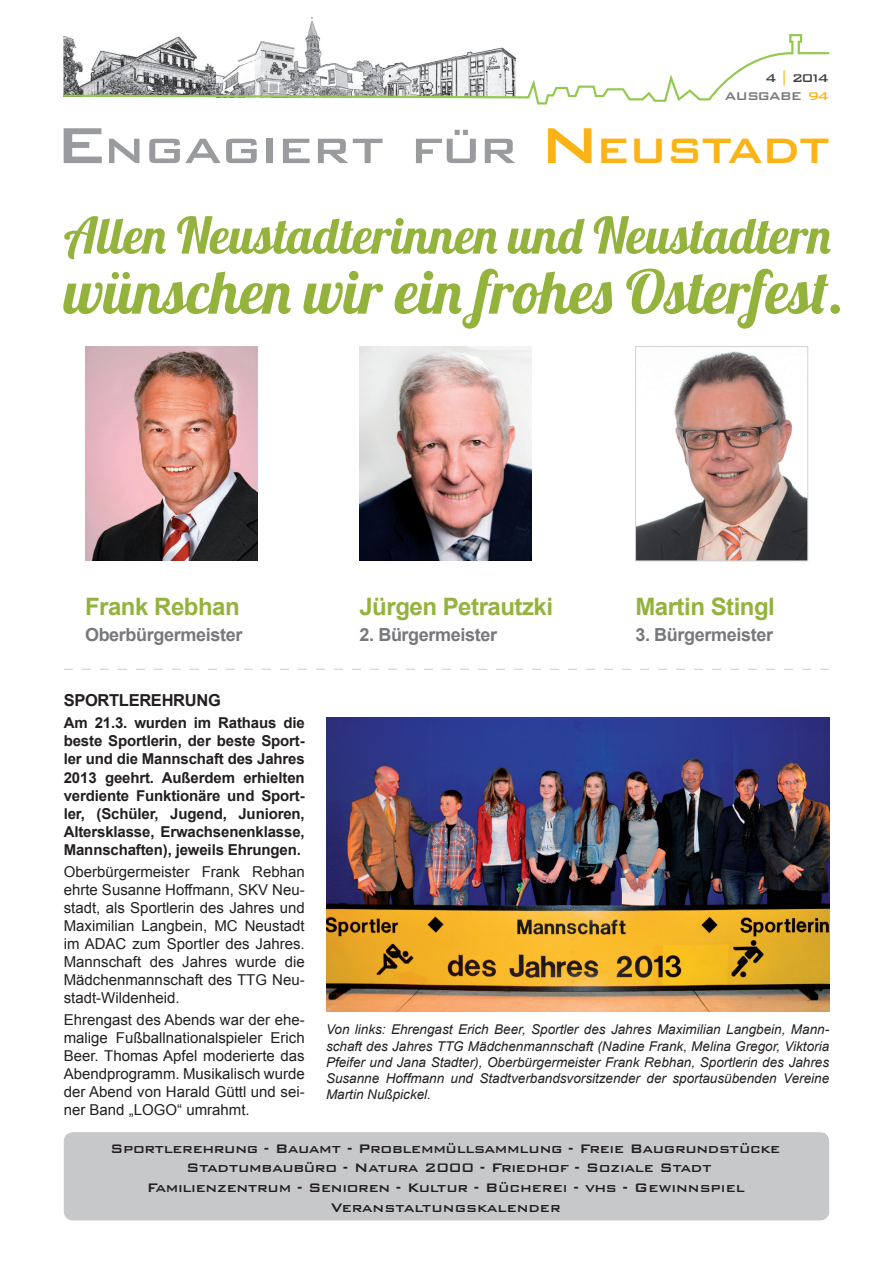
<style>
.page{position:relative;width:893px;height:1263px;background:#fff}
.page>*{position:absolute;margin:0;border:0;box-sizing:border-box;transform-origin:0 0}
.t1{font:60.15px "Lobster 1.4";color:#93b33d}
.t2{font:50.1px "Lobster 1.4";color:#93b33d}
.t3{font:500 47.25px "Bank Gothic BT";letter-spacing:-.055em;color:#999b9e;scale:1.06 1}
.t4{font:500 47.25px "Bank Gothic BT";color:#fbb316}
.t5{font:700 24px "Arial";letter-spacing:-.02em;color:#93b33d}
.t6{font:700 18px "Arial";letter-spacing:-.02em;color:#76787b}
.t7{font:500 16.5px/19.8px "Bank Gothic BT";letter-spacing:-.02em;color:#231f20;text-align:center}
.t8{font:700 16.5px "Arial";letter-spacing:-.02em;color:#231f20}
.t9{font:15px/18px "Arial";color:#231f20;text-align:justify}
.t10{font:700 15px/18px "Arial";letter-spacing:-.01em;color:#231f20;text-align:justify}
.t11{font:500 15px/18px "Bank Gothic BT";letter-spacing:-.09em;color:#76787b;text-align:right}
.t12{font:italic 13.5px/16.2px "Arial";color:#231f20;text-align:justify}
.s1{color:#3e3e3f}
.s2{color:#fbb316}
.s3{font-size:67.5px}
.s4{font-size:67.5px;color:#fbb316}
</style>
<div class="page">
<img style="left:308px;top:17px;width:9px;height:16px">
<svg style="left:63px;top:33px;width:767px;height:72px"></svg>
<svg style="left:724px;top:70px;width:105px;height:32px"></svg>
<div style="left:65px;top:1133px;width:763px;height:87px;background:#c7c8ca;border-radius:8px"></div>
<div style="left:64px;top:1132px;width:765px;height:88px;border:1px solid #c7c8ca;border-radius:8px"></div>
<svg style="left:64px;top:669px;width:765px;height:1px"></svg>
<img style="left:85px;top:347px;width:172px;height:214px">
<img style="left:359px;top:347px;width:173px;height:214px">
<img style="left:637px;top:351px;width:169px;height:208px">
<div style="left:635px;top:346px;width:173px;height:215px;border:1px solid #d1d2d4"></div>
<img style="left:326px;top:718px;width:503px;height:294px">
<p class="t11" style="left:725px;top:68px;width:106px"><span class="s1">4</span> <span class="s2">|</span> <span class="s1">2014<br></span>AUSGABE <span class="s2">94</span></p>
<h3 class="t3" style="left:54px;top:125px;width:119px"><span class="s3">E</span>ngag</h3>
<h3 class="t3" style="left:260px;top:125px;width:348px">iert für <span class="s4">N</span><span class="s2">eus</span></h3>
<h3 class="t4" style="left:702px;top:125px;width:128px">tadt</h3>
<h2 class="t2" style="left:64px;top:203px;width:768px">Allen Neustadterinnen und Neustadtern</h2>
<h1 class="t1" style="left:64px;top:253px;width:782px">wünschen wir ein frohes Osterfest.</h1>
<h3 class="t5" style="left:85px;top:590px;width:156px">Frank Rebhan</h3>
<p class="t6" style="left:85px;top:622px;width:159px">Oberbürgermeister</p>
<h3 class="t5" style="left:359px;top:590px;width:195px">Jürgen Petrautzki</h3>
<p class="t6" style="left:359px;top:622px;width:139px">2. Bürgermeister</p>
<h3 class="t5" style="left:635px;top:590px;width:141px">Martin Stingl</h3>
<p class="t6" style="left:635px;top:622px;width:139px">3. Bürgermeister</p>
<p class="t8" style="left:64px;top:689px;width:159px">SPORTLEREHRUNG</p>
<p class="t10" style="left:64px;top:715px;width:242px">Am 21.3. wurden im Rathaus die beste Sportlerin, der beste Sport&shy;ler und die Mannschaft des Jahres 2013 geehrt. Außerdem erhielten verdiente Funktionäre und Sport&shy;ler, (Schüler, Jugend, Junioren, Altersklasse, Erwachsenenklasse, Mannschaften), jeweils Ehrungen.</p>
<p class="t9" style="left:64px;top:863px;width:242px">Oberbürgermeister Frank Rebhan ehrte Susanne Hoffmann, SKV Neu&shy;stadt, als Sportlerin des Jahres und Maximilian Langbein, MC Neustadt im ADAC zum Sportler des Jahres.<br>Mannschaft des Jahres wurde die Mädchenmannschaft des TTG Neu&shy;stadt-Wildenheid.</p>
<p class="t9" style="left:64px;top:1011px;width:242px">Ehrengast des Abends war der ehe&shy;malige Fußballnationalspieler Erich Beer. Thomas Apfel moderierte das Abendprogramm. Musikalisch wurde der Abend von Harald Güttl und sei&shy;ner Band „LOGO“ umrahmt.</p>
<p class="t12" style="left:326px;top:1022px;width:505px">Von links: Ehrengast Erich Beer, Sportler des Jahres Maximilian Langbein, Mann&shy;schaft des Jahres TTG Mädchenmannschaft (Nadine Frank, Melina Gregor, Viktoria Pfeifer und Jana Stadter), Oberbürgermeister Frank Rebhan, Sportlerin des Jahres Susanne Hoffmann und Stadtverbandsvorsitzender der sportausübenden Vereine Martin Nußpickel.</p>
<p class="t7" style="left:110px;top:1138px;width:672px">Sportlerehrung - Bauamt - Problemmüllsammlung - Freie Baugrundstücke Stadtumbaubüro - Natura 2000 - Friedhof - Soziale Stadt Familienzentrum - Senioren - Kultur - Bücherei - vhs - Gewinnspiel Veranstaltungskalender</p>
</div>
